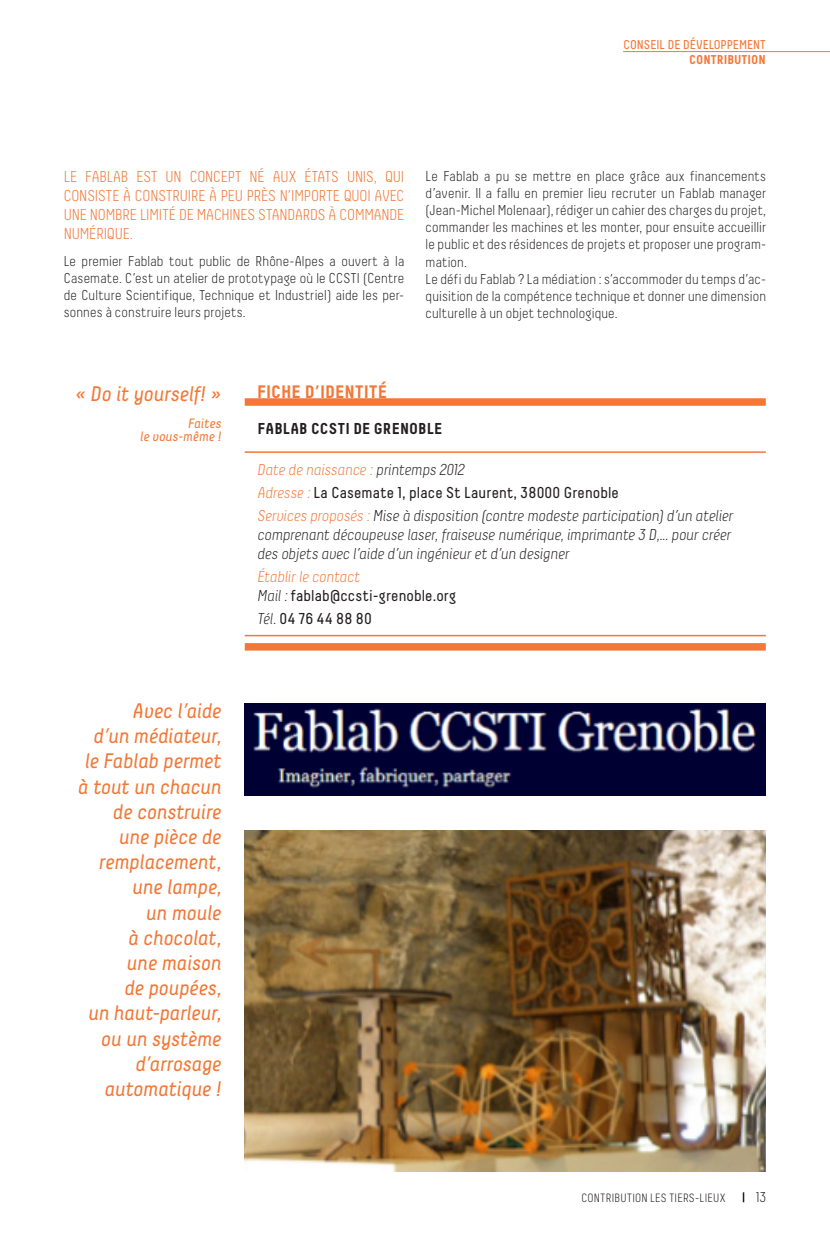
<style>
.page{position:relative;width:830px;height:1234px;background:#fff}
.page>*{position:absolute;margin:0;border:0;box-sizing:border-box;transform-origin:0 0}
.phrase_exergue{font:italic 21px/25.2px "Decima";letter-spacing:-.005em;color:#f37736;text-align:right}
.texte{font:700 18px "Decima";letter-spacing:.005em;color:#f37736}
.texte-2{font:italic 300 15.75px/18.9px "Decima";color:#231f20}
.titre_niveau_3{font:300 15.75px/18.9px "Decima";letter-spacing:-.01em;color:#f37736;text-align:justify}
.texte-3{font:15.75px/18.9px "Decima";letter-spacing:.01em;color:#231f20}
.texte-4{font:italic 300 15.75px "Decima";color:#f37736}
.texte-5{font:700 15.75px "Decima";letter-spacing:.01em;color:#231f20}
.t1{font:300 14.25px/17.1px "Decima";letter-spacing:.01em;color:#231f20;text-align:justify}
.t2{font:300 14.25px "Decima";color:#231f20}
.phrase_exergue-2{font:italic 13.5px/13.5px "Decima";letter-spacing:.005em;color:#f37736;text-align:right}
.t3{font:12.75px "Decima";color:#f37736}
.t4{font:700 12.75px "Decima";color:#f37736}
.t5{font:300 12px "Decima";letter-spacing:.025em;color:#231f20}
.s1{color:#231f20}
.s2{font-weight:300;font-style:italic;color:#f37736}
.s3{color:#f37736}
.s4{font-weight:300;font-style:italic}
</style>
<div class="page">
<hr style="left:622px;top:51px;width:207px;height:1px;background:#f37736">
<svg style="left:742px;top:1192px;width:2px;height:9px"></svg>
<img style="left:244px;top:830px;width:521px;height:340px">
<img style="left:244px;top:703px;width:521px;height:92px">
<hr style="left:244px;top:451px;width:521px;height:2px;background:#f37736">
<div style="left:244px;top:398px;width:521px;height:7px;background:#f37736"></div>
<hr style="left:244px;top:634px;width:521px;height:2px;background:#f37736">
<div style="left:244px;top:643px;width:521px;height:7px;background:#f37736"></div>
<p class="t3" style="left:623px;top:37px;width:144px">CONSEIL DE DÉVELOPPEMENT</p>
<p class="t4" style="left:689px;top:52px;width:78px">CONTRIBUTION</p>
<p class="titre_niveau_3" style="left:64px;top:167px;width:342px">LE FABLAB EST UN CONCEPT NÉ AUX ÉTATS UNIS, QUI CONSISTE À CONSTRUIRE À PEU PRÈS N’IMPORTE QUOI AVEC UNE NOMBRE LIMITÉ DE MACHINES STANDARDS À COMMANDE NUMÉRIQUE.</p>
<p class="t1" style="left:64px;top:252px;width:342px">Le premier Fablab tout public de Rhône-Alpes a ouvert à la Casemate. C’est un atelier de prototypage où le CCSTI (Centre de Culture Scientifique, Technique et Industriel) aide les per&shy;sonnes à construire leurs projets.</p>
<p class="t1" style="left:425px;top:167px;width:342px">Le Fablab a pu se mettre en place grâce aux financements d’avenir. Il a fallu en premier lieu recruter un Fablab manager (Jean-Michel Molenaar), rédiger un cahier des charges du projet, commander les machines et les monter, pour ensuite accueillir le public et des résidences de projets et proposer une program&shy;mation.</p>
<p class="t1" style="left:425px;top:270px;width:342px">Le défi du Fablab ? La médiation : s’accommoder du temps d’ac&shy;quisition de la compétence technique et donner une dimension culturelle à un objet technologique.</p>
<p class="phrase_exergue" style="left:75px;top:381px;width:148px">« Do it yourself! »</p>
<p class="phrase_exergue-2" style="left:140px;top:416px;width:83px">Faites<br>le vous-même !</p>
<p class="phrase_exergue" style="left:85px;top:697px;width:138px">Avec l’aide<br>d’un médiateur, le Fablab permet</p>
<p class="phrase_exergue" style="left:78px;top:773px;width:145px">à tout un chacun de construire une pièce de remplacement,</p>
<p class="phrase_exergue" style="left:132px;top:874px;width:91px">une lampe,</p>
<p class="phrase_exergue" style="left:88px;top:899px;width:134px">un moule<br>à chocolat,<br>une maison<br>de poupées,<br>un haut-parleur, ou un système d’arrosage automatique !</p>
<p class="texte" style="left:257px;top:381px;width:132px">FICHE D’IDENTITÉ</p>
<p class="texte-5" style="left:257px;top:419px;width:186px">FABLAB CCSTI DE GRENOBLE</p>
<p class="texte-4" style="left:257px;top:460px;width:209px">Date de naissance : <span class="s1">printemps 2012</span></p>
<p class="texte-3" style="left:257px;top:483px;width:363px"><span class="s2">Adresse :</span> La Casemate 1, place St Laurent, 38000 Grenoble</p>
<p class="texte-2" style="left:257px;top:506px;width:477px"><span class="s3">Services proposés :</span> Mise à disposition (contre modeste participation) d’un atelier comprenant découpeuse laser, fraiseuse numérique, imprimante 3 D,... pour créer des objets avec l’aide d’un ingénieur et d’un designer</p>
<p class="texte-3" style="left:257px;top:567px;width:200px"><span class="s2">Établir le contact<br></span><span class="s4">Mail :</span> fablab@ccsti-grenoble.org</p>
<p class="texte-3" style="left:257px;top:609px;width:116px"><span class="s4">Tél.</span> 04 76 44 88 80</p>
<p class="t5" style="left:581px;top:1190px;width:146px">CONTRIBUTION LES TIERS-LIEUX</p>
<p class="t2" style="left:756px;top:1188px;width:11px">13</p>
</div>
